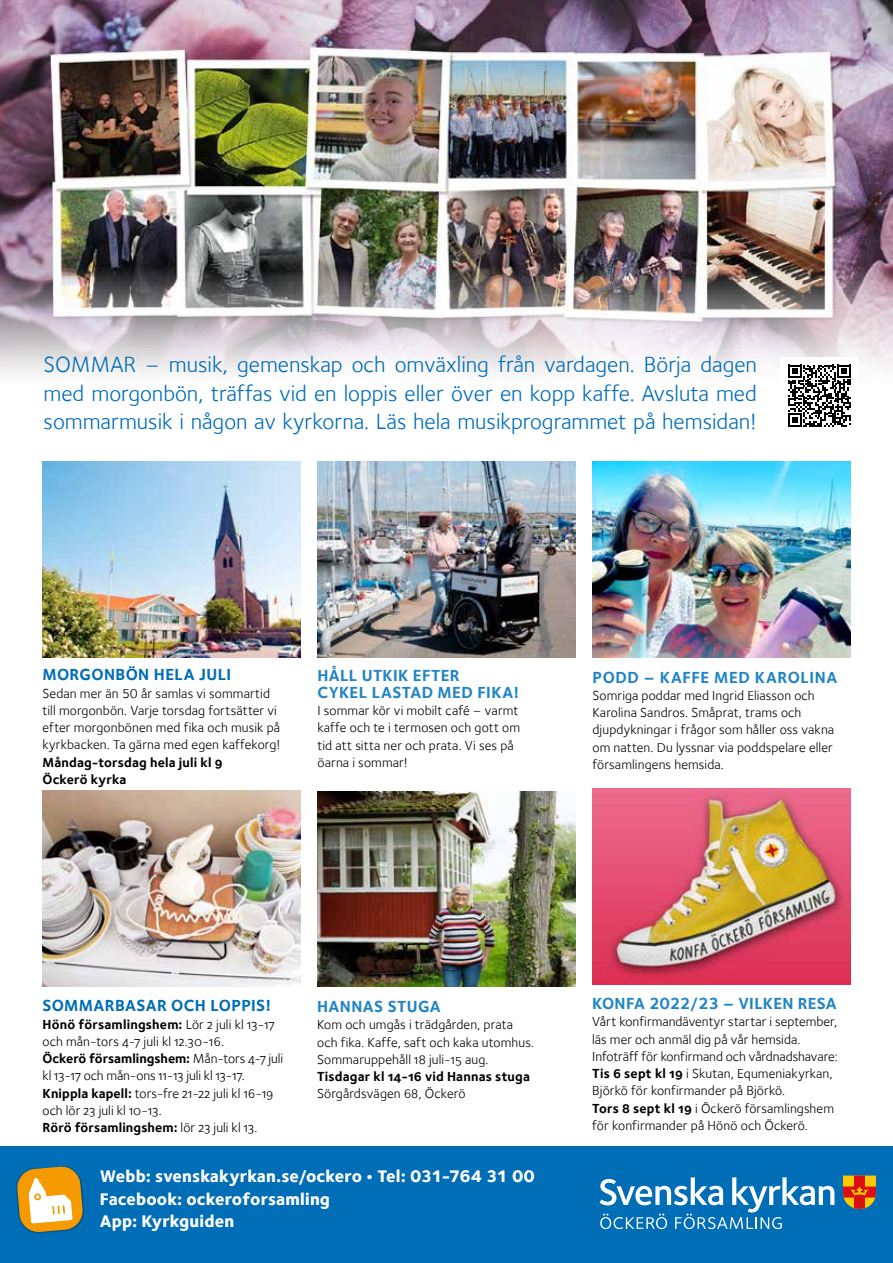
<style>
.page{position:relative;width:893px;height:1263px;background:#fff}
.page>*{position:absolute;margin:0;border:0;box-sizing:border-box;transform-origin:0 0}
.t1{font:22.65px/28.3px "Foundry Sterling Book OSF";color:#006db7;text-align:justify}
.t2{font:800 17.25px/22.5px "Foundry Sterling";letter-spacing:.005em;color:#fff}
.t3{font:16.5px/16.5px "Foundry Sterling Bold OSF";letter-spacing:.025em;color:#2184c4}
.t4{font:16.5px "Foundry Sterling Bold OSF";letter-spacing:.02em;color:#006db7}
.t5{font:13.5px/17.2px "Foundry Sterling Book OSF";letter-spacing:.01em;color:#000}
.t6{font:13.5px/17.2px "Foundry Sterling Bold OSF";letter-spacing:.015em;color:#000}
.t7{font:13.5px/17.2px "Foundry Sterling";letter-spacing:.01em;color:#000}
.s1{font-family:"Foundry Sterling Book OSF"}
.s2{font-family:"Foundry Sterling Bold OSF"}
.s3{font-family:"Foundry Sterling";font-weight:700}
</style>
<div class="page">
<img style="left:0;top:0;width:893px;height:374px">
<img style="left:43px;top:461px;width:257px;height:196px">
<img style="left:592px;top:461px;width:258px;height:196px">
<img style="left:317px;top:461px;width:259px;height:196px">
<img style="left:592px;top:789px;width:258px;height:195px">
<img style="left:43px;top:791px;width:258px;height:195px">
<img style="left:317px;top:791px;width:258px;height:196px">
<div style="left:781px;top:357px;width:77px;height:77px;background:#fff"></div>
<svg style="left:788px;top:365px;width:62px;height:62px"></svg>
<div style="left:0;top:1146px;width:893px;height:117px;background:#006db7"></div>
<svg style="left:600px;top:1177px;width:234px;height:52px"></svg>
<svg style="left:843px;top:1175px;width:33px;height:34px"></svg>
<div style="left:16px;top:1165px;width:68px;height:68px;background:#000;opacity:.5"></div>
<svg style="left:16px;top:1166px;width:67px;height:67px;background:#cbab61"></svg>
<h1 class="t1" style="left:44px;top:351px;width:715px">SOMMAR – musik, gemenskap och omväxling från vardagen. Börja dagen med morgonbön, träffas vid en loppis eller över en kopp kaffe. Avsluta med sommarmusik i någon av kyrkorna. Läs hela musikprogrammet på hemsidan!</h1>
<p class="t4" style="left:43px;top:665px;width:190px">MORGONBÖN HELA JULI</p>
<p class="t7" style="left:43px;top:684px;width:239px">Sedan mer än 50 år samlas vi sommartid till morgonbön. Varje torsdag fortsätter vi efter morgonbönen med fika och musik på kyrkbacken. Ta gärna med egen kaffekorg!</p>
<p class="t6" style="left:43px;top:753px;width:182px">Måndag-torsdag hela juli kl 9<br>Öckerö kyrka</p>
<p class="t3" style="left:317px;top:667px;width:204px">HÅLL UTKIK EFTER<br>CYKEL LASTAD MED FIKA!</p>
<p class="t5" style="left:317px;top:702px;width:204px">I sommar kör vi mobilt café – varmt kaffe och te i termosen och gott om tid att sitta ner och prata. Vi ses på öarna i sommar!</p>
<p class="t3" style="left:592px;top:668px;width:246px">PODD – KAFFE MED KAROLINA</p>
<p class="t5" style="left:592px;top:687px;width:243px">Somriga poddar med Ingrid Eliasson och Karolina Sandros. Småprat, trams och djupdykningar i frågor som håller oss vakna om natten. Du lyssnar via poddspelare eller församlingens hemsida.</p>
<p class="t4" style="left:43px;top:996px;width:231px">SOMMARBASAR OCH LOPPIS!</p>
<p class="t6" style="left:43px;top:1015px;width:234px">Hönö församlingshem: <span class="s1">Lör 2 juli kl 13-17</span></p>
<p class="t5" style="left:43px;top:1033px;width:183px">och mån-tors 4-7 juli kl 12.30-16.</p>
<p class="t6" style="left:43px;top:1050px;width:242px">Öckerö församlingshem: <span class="s1">Mån-tors 4-7 juli</span></p>
<p class="t5" style="left:43px;top:1067px;width:232px">kl 13-17 och mån-ons 11-13 juli kl 13-17.<br><span class="s2">Knippla kapell:</span> tors-fre 21-22 juli kl 16-19 och lör 23 juli kl 10-13.</p>
<p class="t6" style="left:43px;top:1119px;width:216px">Rörö församlingshem: <span class="s1">lör 23 juli kl 13.</span></p>
<p class="t3" style="left:317px;top:998px;width:125px">HANNAS STUGA</p>
<p class="t5" style="left:317px;top:1016px;width:218px">Kom och umgås i trädgården, prata och fika. Kaffe, saft och kaka utomhus.<br>Sommaruppehåll 18 juli-15 aug.</p>
<p class="t6" style="left:317px;top:1068px;width:214px">Tisdagar kl 14-16 vid Hannas stuga</p>
<p class="t5" style="left:317px;top:1085px;width:150px">Sörgårdsvägen 68, Öckerö</p>
<p class="t2" style="left:100px;top:1165px;width:437px">Webb: svenskakyrkan.se/ockero • Tel: 031-764 31 00<br>Facebook: ockeroforsamling<br>App: Kyrkguiden</p>
<p class="t3" style="left:592px;top:995px;width:246px">KONFA <span class="s3">2022/23</span> – VILKEN RESA</p>
<p class="t5" style="left:592px;top:1013px;width:247px">Vårt konfirmandäventyr startar i september, läs mer och anmäl dig på vår hemsida.<br>Infoträff för konfirmand och vårdnadshavare:<br><span class="s2">Tis 6 sept kl 19</span> i Skutan, Equmeniakyrkan, Björkö för konfirmander på Björkö.<br><span class="s2">Tors 8 sept kl 19</span> i Öckerö församlingshem för konfirmander på Hönö och Öckerö.</p>
</div>
